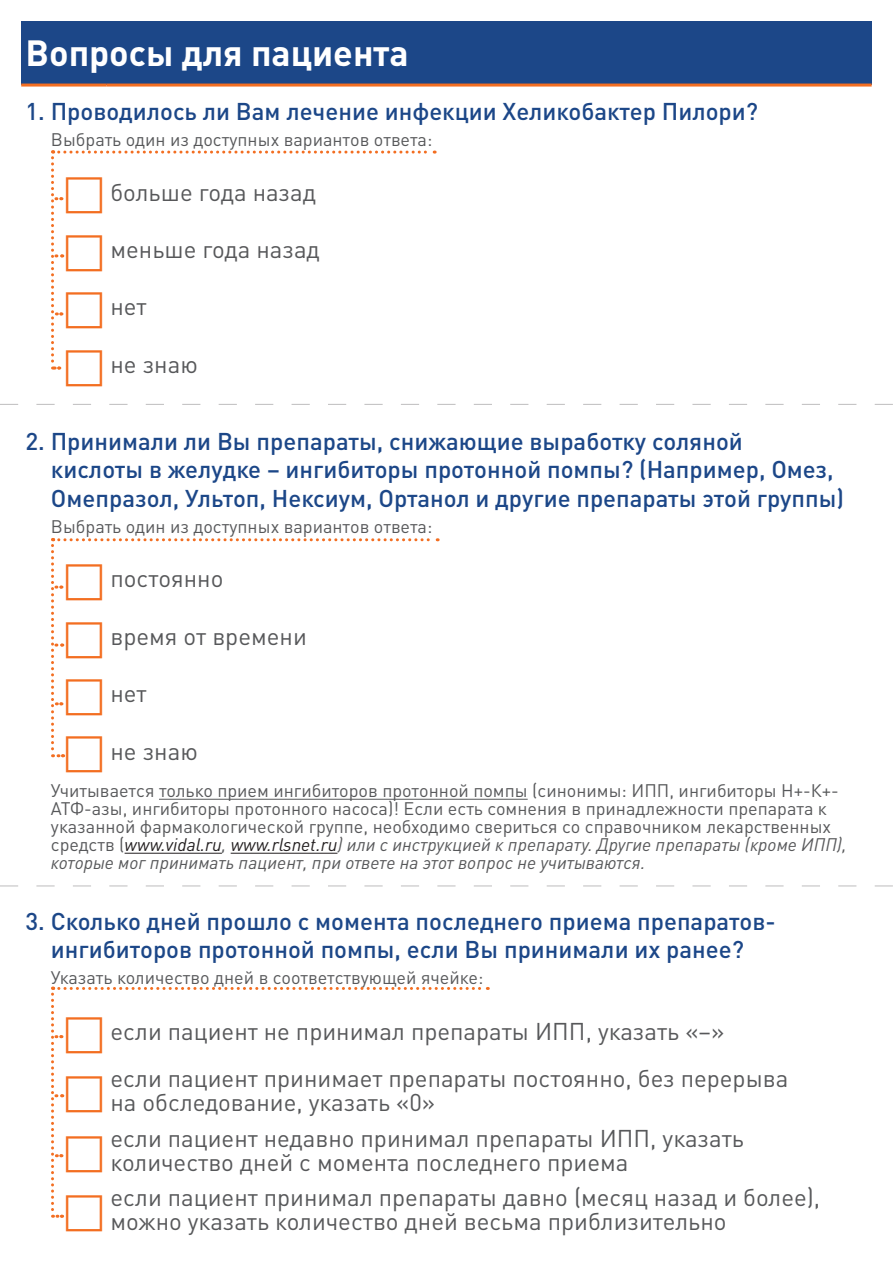
<style>
.page{position:relative;width:893px;height:1263px;background:#fff}
.page>*{position:absolute;margin:0;border:0;box-sizing:border-box;transform-origin:0 0}
.выворотка{font:700 36px "DIN Pro";color:#fff}
.t1{font:24px/24px "DIN Pro";color:#57585a}
.вопрос{font:500 24px/28.8px "DIN Pro";color:#1c4788}
.коммент{font:18px/18px "DIN Pro";color:#57585a}
.s1{font-style:italic;color:#231f20}
.s2{font-style:italic}
</style>
<div class="page">
<svg style="left:0;top:404px;width:893px;height:1px"></svg>
<svg style="left:0;top:885px;width:893px;height:1px"></svg>
<div style="left:21px;top:21px;width:851px;height:64px;background:#1c4788"></div>
<hr style="left:21px;top:84px;width:85px;height:3px;background:#f36e21">
<hr style="left:106px;top:84px;width:766px;height:3px;background:#f36e21">
<hr style="left:159px;top:799px;width:369px;height:1px;background:#57585a">
<hr style="left:125px;top:853px;width:97px;height:1px;background:#231f20">
<hr style="left:231px;top:853px;width:106px;height:1px;background:#231f20">
<svg style="left:51px;top:150px;width:384px;height:220px"></svg>
<svg style="left:51px;top:538px;width:387px;height:220px"></svg>
<svg style="left:51px;top:986px;width:437px;height:232px"></svg>
<p class="выворотка" style="left:25px;top:23px;width:385px">Вопросы для пациента</p>
<p class="вопрос" style="left:25px;top:96px;width:734px">1. Проводилось ли Вам лечение инфекции Хеликобактер Пилори?</p>
<p class="коммент" style="left:51px;top:129px;width:383px">Выбрать один из доступных вариантов ответа:</p>
<p class="t1" style="left:111px;top:177px;width:207px">больше года назад</p>
<p class="t1" style="left:111px;top:235px;width:211px">меньше года назад</p>
<p class="t1" style="left:111px;top:292px;width:38px">нет</p>
<p class="t1" style="left:111px;top:350px;width:89px">не знаю</p>
<p class="вопрос" style="left:51px;top:425px;width:795px;text-indent:-26px">2. Принимали ли Вы препараты, снижающие выработку соляной<br>кислоты в желудке – ингибиторы протонной помпы? (Например, Омез,<br>Омепразол, Ультоп, Нексиум, Ортанол и другие препараты этой группы)</p>
<p class="коммент" style="left:51px;top:516px;width:383px">Выбрать один из доступных вариантов ответа:</p>
<p class="t1" style="left:111px;top:564px;width:114px">постоянно</p>
<p class="t1" style="left:111px;top:622px;width:198px">время от времени</p>
<p class="t1" style="left:111px;top:679px;width:38px">нет</p>
<p class="t1" style="left:111px;top:736px;width:89px">не знаю</p>
<p class="коммент" style="left:51px;top:779px;width:797px">Учитывается только прием ингибиторов протонной помпы (синонимы: ИПП, ингибиторы Н+-К+- АТФ-азы, ингибиторы протонного насоса)! Если есть сомнения в принадлежности препарата к указанной фармакологической группе, необходимо свериться со справочником лекарственных средств (<span class="s1">www.vidal.ru</span><span class="s2">,</span> <span class="s1">www.rlsnet.ru</span><span class="s2">) или с инструкцией к препарату. Другие препараты (кроме ИПП), которые мог принимать пациент, при ответе на этот вопрос не учитываются.</span></p>
<p class="вопрос" style="left:25px;top:906px;width:752px;text-align:center">3. Сколько дней прошло с момента последнего приема препаратов&shy;ингибиторов протонной помпы, если Вы принимали их ранее?</p>
<p class="коммент" style="left:51px;top:967px;width:434px">Указать количество дней в соответствующей ячейке:</p>
<p class="t1" style="left:111px;top:1017px;width:615px">если пациент не принимал препараты ИПП, указать «–»</p>
<p class="t1" style="left:111px;top:1064px;width:679px">если пациент принимает препараты постоянно, без перерыва на обследование, указать «0»</p>
<p class="t1" style="left:111px;top:1124px;width:635px">если пациент недавно принимал препараты ИПП, указать количество дней с момента последнего приема</p>
<p class="t1" style="left:111px;top:1183px;width:711px">если пациент принимал препараты давно (месяц назад и более), можно указать количество дней весьма приблизительно</p>
</div>
